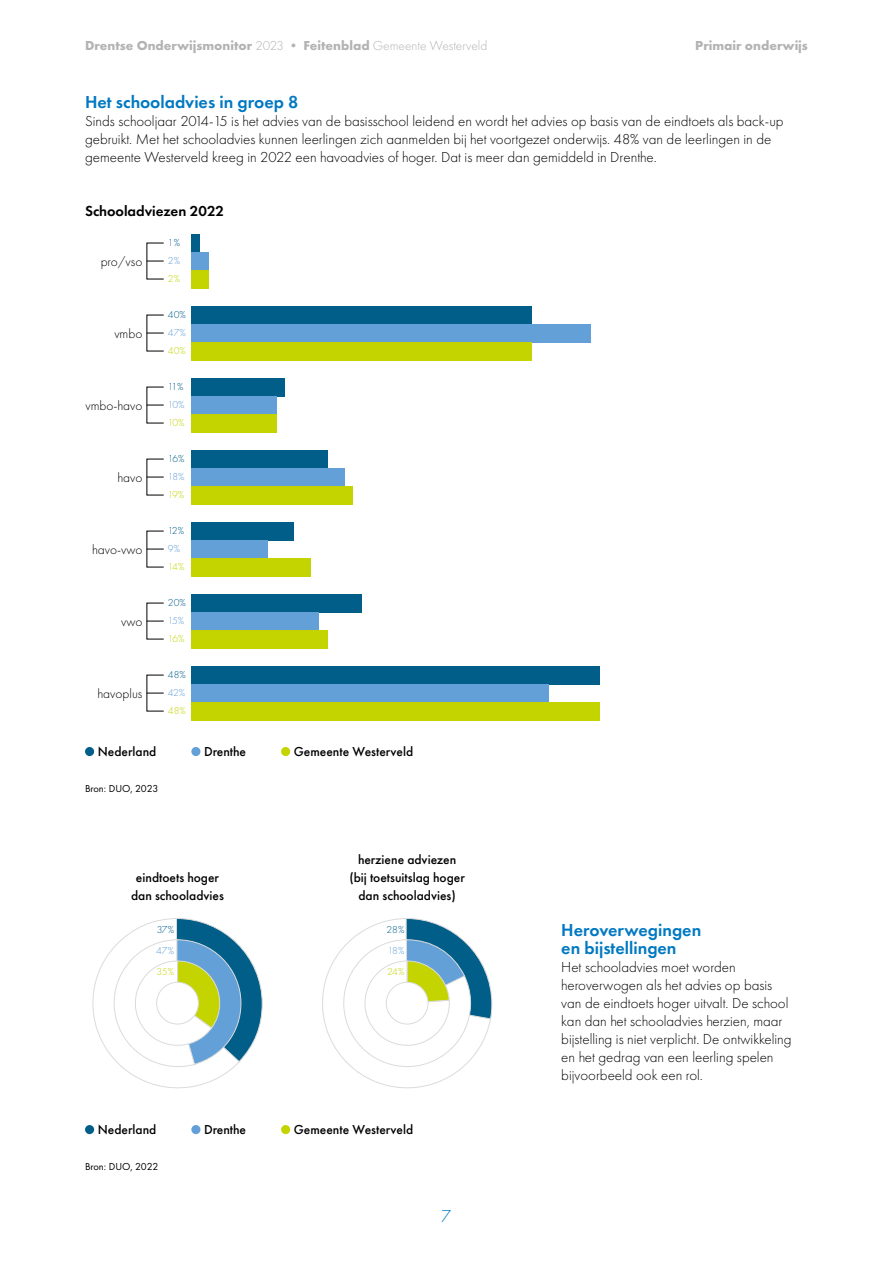
<style>
.page{position:relative;width:893px;height:1263px;background:#fff}
.page>*{position:absolute;margin:0;border:0;box-sizing:border-box;transform-origin:0 0}
.t1{font:600 18px/18px "Futura PT";color:#0079c2}
.t2{font:300 18px "Futura PT";color:#0079c2}
.t3{font:300 15px/18px "Futura PT";color:#000}
.t4{font:600 15px "Futura PT";color:#000}
.t5{font:500 13.5px/18px "Futura PT";color:#000;text-align:center}
.t6{font:700 13.5px "Futura PT";color:#b3b3b3}
.t7{font:300 13.5px "Futura PT";color:#000}
.t8{font:10.5px "Futura PT";color:#000}
.t9{font:300 10.5px "Futura PT";letter-spacing:-.025em;color:#005e88}
.t10{font:300 10.5px "Futura PT";letter-spacing:-.08em;color:#c3d400}
.t11{font:300 10.5px "Futura PT";letter-spacing:-.11em;color:#63a0d7}
.s1{font-weight:300}
</style>
<div class="page">
<div style="left:191px;top:234px;width:9px;height:18px;background:#005e88"></div>
<div style="left:191px;top:378px;width:94px;height:18px;background:#005e88"></div>
<div style="left:191px;top:306px;width:340px;height:18px;background:#005e88"></div>
<div style="left:191px;top:450px;width:136px;height:18px;background:#005e88"></div>
<div style="left:191px;top:522px;width:102px;height:18px;background:#005e88"></div>
<div style="left:191px;top:594px;width:170px;height:18px;background:#005e88"></div>
<div style="left:191px;top:666px;width:409px;height:18px;background:#005e88"></div>
<div style="left:191px;top:252px;width:17px;height:18px;background:#63a0d7"></div>
<div style="left:191px;top:270px;width:17px;height:18px;background:#c3d400"></div>
<div style="left:191px;top:396px;width:85px;height:18px;background:#63a0d7"></div>
<div style="left:191px;top:468px;width:153px;height:18px;background:#63a0d7"></div>
<div style="left:191px;top:540px;width:77px;height:18px;background:#63a0d7"></div>
<div style="left:191px;top:612px;width:128px;height:18px;background:#63a0d7"></div>
<div style="left:191px;top:684px;width:358px;height:18px;background:#63a0d7"></div>
<div style="left:191px;top:324px;width:400px;height:18px;background:#63a0d7"></div>
<div style="left:191px;top:414px;width:85px;height:18px;background:#c3d400"></div>
<div style="left:191px;top:342px;width:340px;height:18px;background:#c3d400"></div>
<div style="left:191px;top:486px;width:162px;height:18px;background:#c3d400"></div>
<div style="left:191px;top:558px;width:119px;height:18px;background:#c3d400"></div>
<div style="left:191px;top:630px;width:136px;height:18px;background:#c3d400"></div>
<div style="left:191px;top:702px;width:409px;height:18px;background:#c3d400"></div>
<svg style="left:92px;top:918px;width:171px;height:171px"></svg>
<svg style="left:322px;top:918px;width:171px;height:171px"></svg>
<div style="left:386px;top:982px;width:42px;height:42px;background:#fff;border-radius:50%"></div>
<div style="left:386px;top:982px;width:42px;height:42px;border:1px solid #dbdbdb;border-radius:50%"></div>
<div style="left:157px;top:982px;width:41px;height:42px;background:#fff;border-radius:50%"></div>
<div style="left:156px;top:982px;width:43px;height:42px;border:1px solid #dbdbdb;border-radius:50%"></div>
<svg style="left:149px;top:261px;width:13px;height:1px"></svg>
<svg style="left:149px;top:405px;width:13px;height:1px"></svg>
<svg style="left:149px;top:549px;width:13px;height:1px"></svg>
<svg style="left:149px;top:333px;width:13px;height:1px"></svg>
<svg style="left:149px;top:477px;width:13px;height:1px"></svg>
<svg style="left:149px;top:621px;width:13px;height:1px"></svg>
<svg style="left:149px;top:693px;width:13px;height:1px"></svg>
<div style="left:191px;top:747px;width:9px;height:9px;background:#63a0d7;border-radius:50%"></div>
<div style="left:281px;top:747px;width:9px;height:9px;background:#c3d400;border-radius:50%"></div>
<div style="left:85px;top:747px;width:9px;height:9px;background:#005e88;border-radius:50%"></div>
<div style="left:191px;top:1125px;width:9px;height:9px;background:#63a0d7;border-radius:50%"></div>
<div style="left:281px;top:1125px;width:9px;height:9px;background:#c3d400;border-radius:50%"></div>
<div style="left:85px;top:1125px;width:9px;height:9px;background:#005e88;border-radius:50%"></div>
<p class="t6" style="left:85px;top:37px;width:404px">Drentse Onderwijsmonitor <span class="s1">2023 •</span> Feitenblad <span class="s1">Gemeente Westerveld</span></p>
<p class="t6" style="left:695px;top:37px;width:114px">Primair onderwijs</p>
<p class="t1" style="left:85px;top:93px;width:215px">Het schooladvies in groep 8</p>
<p class="t3" style="left:85px;top:112px;width:700px">Sinds schooljaar 2014-15 is het advies van de basisschool leidend en wordt het advies op basis van de eindtoets als back-up gebruikt. Met het schooladvies kunnen leerlingen zich aanmelden bij het voortgezet onderwijs. 48% van de leerlingen in de gemeente Westerveld kreeg in 2022 een havoadvies of hoger. Dat is meer dan gemiddeld in Drenthe.</p>
<p class="t4" style="left:85px;top:202px;width:141px">Schooladviezen 2022</p>
<p class="t9" style="left:168px;top:237px;width:14px">1%</p>
<p class="t7" style="left:101px;top:254px;width:43px">pro/vso</p>
<p class="t11" style="left:168px;top:255px;width:14px">2%</p>
<p class="t10" style="left:168px;top:273px;width:14px">2%</p>
<p class="t9" style="left:168px;top:309px;width:19px">40%</p>
<p class="t7" style="left:114px;top:326px;width:30px">vmbo</p>
<p class="t11" style="left:168px;top:327px;width:19px">47%</p>
<p class="t10" style="left:168px;top:345px;width:19px">40%</p>
<p class="t9" style="left:168px;top:381px;width:17px">11%</p>
<p class="t7" style="left:85px;top:398px;width:59px">vmbo-havo</p>
<p class="t11" style="left:168px;top:399px;width:18px">10%</p>
<p class="t10" style="left:168px;top:417px;width:18px">10%</p>
<p class="t9" style="left:168px;top:453px;width:18px">16%</p>
<p class="t7" style="left:118px;top:470px;width:26px">havo</p>
<p class="t11" style="left:168px;top:471px;width:18px">18%</p>
<p class="t10" style="left:168px;top:489px;width:18px">19%</p>
<p class="t9" style="left:168px;top:525px;width:18px">12%</p>
<p class="t7" style="left:92px;top:542px;width:52px">havo-vwo</p>
<p class="t11" style="left:168px;top:543px;width:14px">9%</p>
<p class="t10" style="left:168px;top:561px;width:18px">14%</p>
<p class="t9" style="left:168px;top:597px;width:19px">20%</p>
<p class="t7" style="left:121px;top:614px;width:23px">vwo</p>
<p class="t11" style="left:168px;top:615px;width:18px">15%</p>
<p class="t10" style="left:168px;top:633px;width:18px">16%</p>
<p class="t9" style="left:168px;top:669px;width:19px">48%</p>
<p class="t7" style="left:98px;top:686px;width:46px">havoplus</p>
<p class="t11" style="left:168px;top:687px;width:19px">42%</p>
<p class="t10" style="left:168px;top:705px;width:19px">48%</p>
<p class="t5" style="left:98px;top:743px;width:60px">Nederland</p>
<p class="t5" style="left:204px;top:743px;width:43px">Drenthe</p>
<p class="t5" style="left:294px;top:743px;width:121px">Gemeente Westerveld</p>
<p class="t8" style="left:85px;top:782px;width:75px">Bron: DUO, 2023</p>
<p class="t5" style="left:131px;top:869px;width:94px">eindtoets hoger dan schooladvies</p>
<p class="t5" style="left:349px;top:851px;width:117px">herziene adviezen (bij toetsuitslag hoger dan schooladvies)</p>
<p class="t9" style="left:157px;top:923px;width:19px">37%</p>
<p class="t9" style="left:386px;top:923px;width:19px">28%</p>
<p class="t11" style="left:156px;top:944px;width:19px">47%</p>
<p class="t11" style="left:388px;top:944px;width:18px">18%</p>
<p class="t10" style="left:157px;top:966px;width:19px">35%</p>
<p class="t10" style="left:387px;top:966px;width:19px">24%</p>
<p class="t5" style="left:98px;top:1121px;width:60px">Nederland</p>
<p class="t5" style="left:204px;top:1121px;width:43px">Drenthe</p>
<p class="t5" style="left:294px;top:1121px;width:121px">Gemeente Westerveld</p>
<p class="t8" style="left:85px;top:1160px;width:75px">Bron: DUO, 2022</p>
<p class="t2" style="left:442px;top:1206px;width:11px">7</p>
<p class="t1" style="left:561px;top:921px;width:141px">Heroverwegingen en bijstellingen</p>
<p class="t3" style="left:561px;top:958px;width:232px">Het schooladvies moet worden heroverwogen als het advies op basis van de eindtoets hoger uitvalt. De school kan dan het schooladvies herzien, maar bijstelling is niet verplicht. De ontwikkeling en het gedrag van een leerling spelen bijvoorbeeld ook een rol.</p>
</div>
